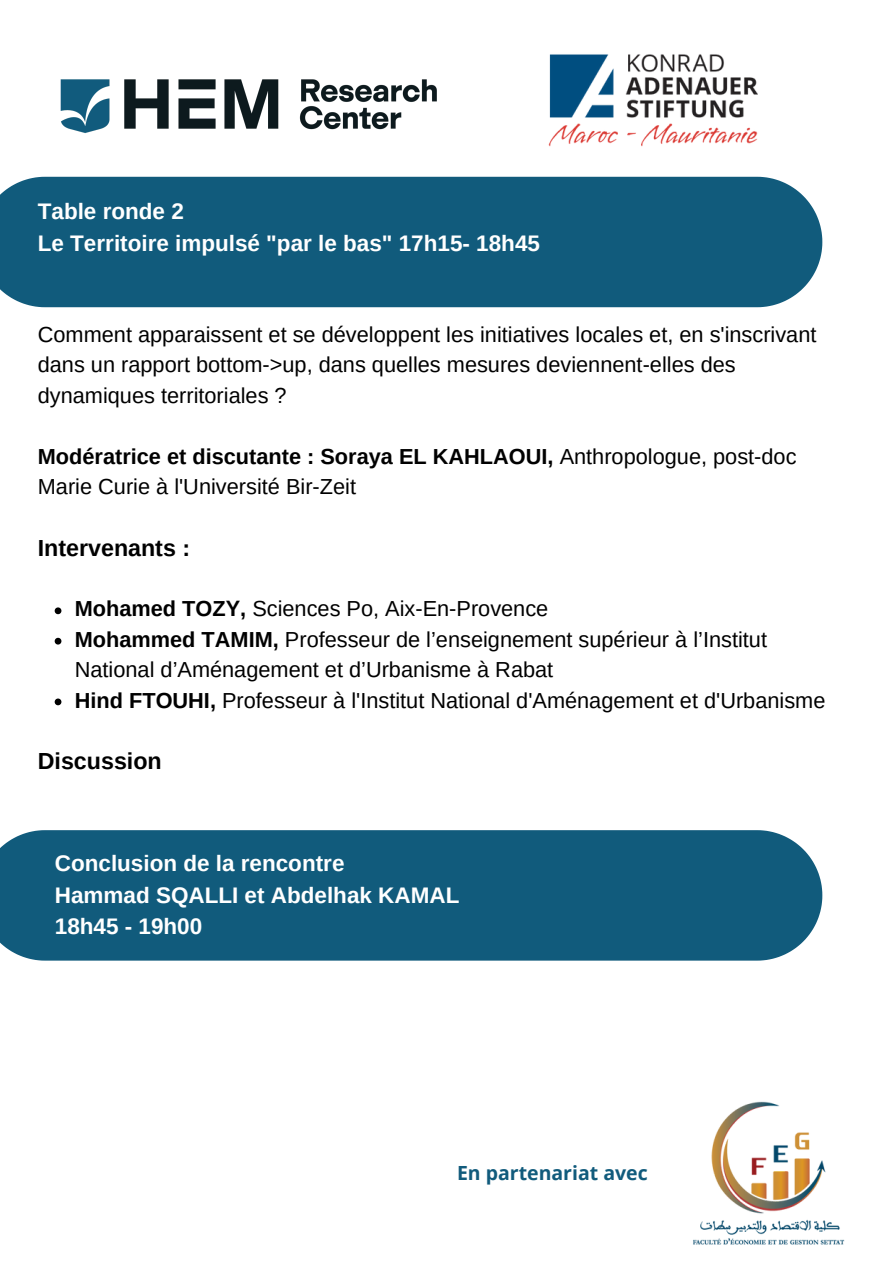
<style>
.page{position:relative;width:893px;height:1264px;background:#fff}
.page>*{position:absolute;margin:0;border:0;box-sizing:border-box;transform-origin:0 0}
.t1{font:700 23.25px "Arimo";color:#000}
.t2{font:700 22.5px "Arimo";color:#fff}
.t3{font:21.75px/30.3px "Arimo";color:#000}
.t4{font:700 19.5px "Open Sans";color:#115b7c}
.s1{font-weight:700}
</style>
<div class="page">
<div style="left:0;top:177px;width:822px;height:130px;background:#115b7c"></div>
<svg style="left:55px;top:607px;width:6px;height:7px"></svg>
<svg style="left:55px;top:638px;width:6px;height:6px"></svg>
<svg style="left:55px;top:698px;width:6px;height:7px"></svg>
<img style="left:40px;top:79px;width:445px;height:98px">
<img style="left:485px;top:54px;width:337px;height:129px">
<div style="left:0;top:830px;width:822px;height:130px;background:#115b7c"></div>
<img style="left:693px;top:1101px;width:152px;height:144px">
<p class="t2" style="left:38px;top:199px;width:147px">Table ronde 2</p>
<p class="t2" style="left:38px;top:230px;width:503px">Le Territoire impulsé "par le bas" 17h15- 18h45</p>
<p class="t3" style="left:38px;top:319px;width:780px">Comment apparaissent et se développent les initiatives locales et, en s'inscrivant dans un rapport bottom-&gt;up, dans quelles mesures deviennent-elles des dynamiques territoriales ?</p>
<p class="t3" style="left:38px;top:441px;width:760px"><span class="s1">Modératrice et discutante : Soraya EL KAHLAOUI,</span> Anthropologue, post-doc<br>Marie Curie à l'Université Bir-Zeit</p>
<p class="t1" style="left:38px;top:534px;width:154px">Intervenants :</p>
<p class="t3" style="left:75px;top:593px;width:475px"><span class="s1">Mohamed TOZY,</span> Sciences Po, Aix-En-Provence</p>
<p class="t3" style="left:75px;top:624px;width:693px"><span class="s1">Mohammed TAMIM,</span> Professeur de l’enseignement supérieur à l’Institut<br>National d’Aménagement et d’Urbanisme à Rabat</p>
<p class="t3" style="left:75px;top:684px;width:752px"><span class="s1">Hind FTOUHI,</span> Professeur à l'Institut National d'Aménagement et d'Urbanisme</p>
<p class="t1" style="left:38px;top:748px;width:125px">Discussion</p>
<p class="t2" style="left:55px;top:850px;width:291px">Conclusion de la rencontre</p>
<p class="t2" style="left:55px;top:882px;width:406px">Hammad SQALLI et Abdelhak KAMAL</p>
<p class="t2" style="left:55px;top:913px;width:149px">18h45 - 19h00</p>
<p class="t4" style="left:457px;top:1158px;width:192px">En partenariat avec</p>
</div>
